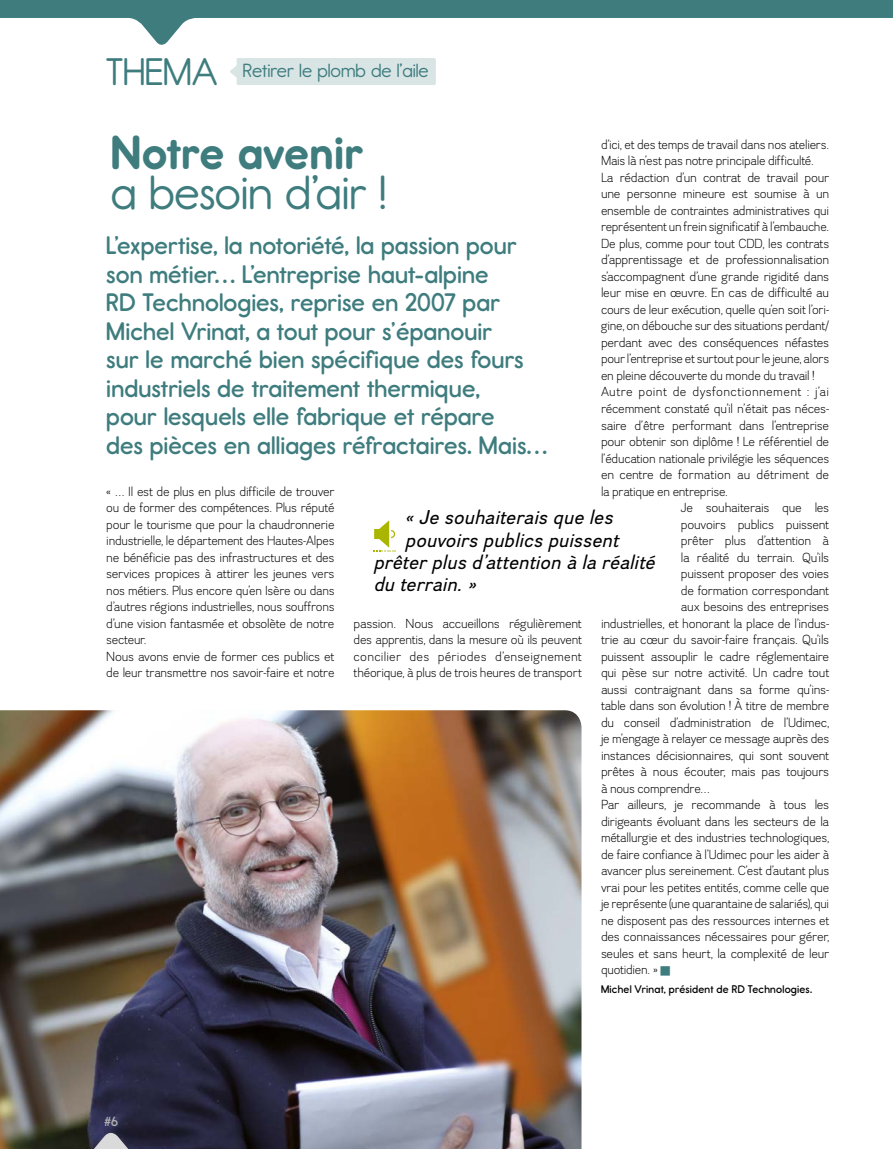
<style>
.page{position:relative;width:893px;height:1149px;background:#fff}
.page>*{position:absolute;margin:0;border:0;box-sizing:border-box;transform-origin:0 0}
.t1{font:48px "Report Rg";letter-spacing:-.005em;color:#3e7c7e}
.t2{font:700 48px "Report Rg";letter-spacing:-.005em;color:#3e7c7e}
.t3{font:25.5px/28.5px "Report Sb";color:#3e7c7e}
.t4{font:italic 19.35px "Divulge Rg";color:#000}
.t5{font:19.2px "Report Rg";color:#3e7c7e}
.t6{font:13.5px "Report Sb";color:#b3b2b2}
.t7{font:12.75px/16.5px "Divulge Lt";letter-spacing:-.02em;color:#000}
.t8{font:12.75px "Divulge Lt";letter-spacing:.025em;color:#000}
.t9{font:12.75px "Divulge Lt";letter-spacing:.005em;color:#000}
.t10{font:11.25px "Report Sb";letter-spacing:.02em;color:#000}
.s1{font-size:38.7px}
.s2{color:#3e7c7e}
</style>
<div class="page">
<img style="left:0;top:710px;width:581px;height:438px">
<svg style="left:76px;top:1127px;width:70px;height:21px"></svg>
<svg style="left:373px;top:520px;width:23px;height:32px"></svg>
<svg style="left:0;top:0;width:893px;height:45px"></svg>
<div style="left:230px;top:58px;width:206px;height:27px;background:#d9e5e5"></div>
<h3 class="t5" style="left:106px;top:59px;width:324px"><span class="s1">THEMA</span> Retirer le plomb de l’aile</h3>
<h1 class="t2" style="left:111px;top:124px;width:254px">Notre avenir</h1>
<h1 class="t1" style="left:111px;top:164px;width:277px">a besoin d’air !</h1>
<p class="t7" style="left:601px;top:136px;width:230px">d’ici, et des temps de travail dans nos ateliers.</p>
<p class="t7" style="left:601px;top:152px;width:214px">Mais là n’est pas notre principale difficulté.</p>
<p class="t7" style="left:601px;top:169px;width:230px">La rédaction d’un contrat de travail pour</p>
<p class="t7" style="left:601px;top:185px;width:230px">une personne mineure est soumise à un</p>
<p class="t7" style="left:601px;top:202px;width:230px">ensemble de contraintes administratives qui</p>
<p class="t7" style="left:601px;top:218px;width:230px">représentent un frein significatif à l’embauche.</p>
<p class="t7" style="left:601px;top:235px;width:230px">De plus, comme pour tout CDD, les contrats</p>
<p class="t7" style="left:601px;top:251px;width:230px">d’apprentissage et de professionnalisation</p>
<p class="t7" style="left:601px;top:268px;width:230px">s’accompagnent d’une grande rigidité dans</p>
<p class="t7" style="left:601px;top:284px;width:230px">leur mise en œuvre. En cas de difficulté au</p>
<p class="t7" style="left:601px;top:301px;width:230px">cours de leur exécution, quelle qu’en soit l’ori-</p>
<p class="t7" style="left:601px;top:317px;width:230px">gine, on débouche sur des situations perdant/</p>
<p class="t7" style="left:601px;top:334px;width:230px">perdant avec des conséquences néfastes</p>
<p class="t7" style="left:601px;top:350px;width:230px">pour l’entreprise et surtout pour le jeune, alors</p>
<p class="t7" style="left:601px;top:367px;width:215px">en pleine découverte du monde du travail !</p>
<p class="t8" style="left:601px;top:383px;width:230px">Autre point de dysfonctionnement : j’ai</p>
<p class="t7" style="left:601px;top:400px;width:230px">récemment constaté qu’il n’était pas néces-</p>
<p class="t7" style="left:601px;top:416px;width:230px">saire d’être performant dans l’entreprise</p>
<p class="t7" style="left:601px;top:433px;width:230px">pour obtenir son diplôme ! Le référentiel de</p>
<p class="t7" style="left:601px;top:449px;width:230px">l’éducation nationale privilégie les séquences</p>
<p class="t9" style="left:601px;top:466px;width:230px">en centre de formation au détriment de</p>
<p class="t7" style="left:601px;top:482px;width:128px">la pratique en entreprise.</p>
<p class="t7" style="left:681px;top:499px;width:150px">Je souhaiterais que les</p>
<p class="t7" style="left:681px;top:515px;width:150px">pouvoirs publics puissent</p>
<p class="t7" style="left:681px;top:532px;width:150px">prêter plus d’attention à</p>
<p class="t7" style="left:681px;top:548px;width:150px">la réalité du terrain. Qu’ils</p>
<p class="t7" style="left:681px;top:565px;width:150px">puissent proposer des voies</p>
<p class="t7" style="left:681px;top:581px;width:150px">de formation correspondant</p>
<p class="t7" style="left:681px;top:598px;width:150px">aux besoins des entreprises</p>
<p class="t7" style="left:601px;top:614px;width:230px">industrielles, et honorant la place de l’indus-</p>
<p class="t7" style="left:601px;top:631px;width:230px">trie au cœur du savoir-faire français. Qu’ils</p>
<p class="t7" style="left:601px;top:647px;width:230px">puissent assouplir le cadre réglementaire</p>
<p class="t7" style="left:601px;top:664px;width:230px">qui pèse sur notre activité. Un cadre tout</p>
<p class="t7" style="left:601px;top:680px;width:230px">aussi contraignant dans sa forme qu’ins-</p>
<p class="t7" style="left:601px;top:697px;width:230px">table dans son évolution ! À titre de membre</p>
<p class="t7" style="left:601px;top:713px;width:230px">du conseil d’administration de l’Udimec,</p>
<p class="t7" style="left:601px;top:730px;width:230px">je m’engage à relayer ce message auprès des</p>
<p class="t7" style="left:601px;top:746px;width:230px">instances décisionnaires, qui sont souvent</p>
<p class="t7" style="left:601px;top:763px;width:230px">prêtes à nous écouter, mais pas toujours</p>
<p class="t7" style="left:601px;top:779px;width:110px">à nous comprendre…</p>
<p class="t7" style="left:601px;top:796px;width:230px">Par ailleurs, je recommande à tous les</p>
<p class="t7" style="left:601px;top:812px;width:230px">dirigeants évoluant dans les secteurs de la</p>
<p class="t7" style="left:601px;top:829px;width:230px">métallurgie et des industries technologiques,</p>
<p class="t7" style="left:601px;top:845px;width:230px">de faire confiance à l’Udimec pour les aider à</p>
<p class="t7" style="left:601px;top:862px;width:230px">avancer plus sereinement. C’est d’autant plus</p>
<p class="t7" style="left:601px;top:878px;width:230px">vrai pour les petites entités, comme celle que</p>
<p class="t7" style="left:601px;top:895px;width:230px">je représente (une quarantaine de salariés), qui</p>
<p class="t7" style="left:601px;top:911px;width:230px">ne disposent pas des ressources internes et</p>
<p class="t7" style="left:601px;top:928px;width:230px">des connaissances nécessaires pour gérer,</p>
<p class="t7" style="left:601px;top:944px;width:230px">seules et sans heurt, la complexité de leur</p>
<p class="t7" style="left:601px;top:961px;width:71px">quotidien. » <span class="s2">■</span></p>
<p class="t10" style="left:601px;top:982px;width:213px">Michel Vrinat, président de RD Technologies.</p>
<p class="t3" style="left:106px;top:231px;width:443px">L’expertise, la notoriété, la passion pour son métier… L’entreprise haut-alpine<br>RD Technologies, reprise en 2007 par Michel Vrinat, a tout pour s’épanouir<br>sur le marché bien spécifique des fours industriels de traitement thermique,<br>pour lesquels elle fabrique et répare<br>des pièces en alliages réfractaires. Mais…</p>
<p class="t7" style="left:106px;top:482px;width:230px">« … Il est de plus en plus difficile de trouver ou de former des compétences. Plus réputé pour le tourisme que pour la chaudronnerie industrielle, le département des Hautes-Alpes ne bénéficie pas des infrastructures et des services propices à attirer les jeunes vers nos métiers. Plus encore qu’en Isère ou dans d’autres régions industrielles, nous souffrons d’une vision fantasmée et obsolète de notre secteur.<br>Nous avons envie de former ces publics et de leur transmettre nos savoir-faire et notre</p>
<h3 class="t4" style="left:405px;top:505px;width:209px">« Je souhaiterais que les</h3>
<h3 class="t4" style="left:405px;top:527px;width:215px">pouvoirs publics puissent</h3>
<h3 class="t4" style="left:373px;top:549px;width:283px">prêter plus d’attention à la réalité</h3>
<h3 class="t4" style="left:373px;top:571px;width:104px">du terrain. »</h3>
<p class="t7" style="left:354px;top:614px;width:230px;text-align:justify">passion. Nous accueillons régulièrement des apprentis, dans la mesure où ils peuvent concilier des périodes d’enseignement théorique, à plus de trois heures de transport</p>
<p class="t6" style="left:104px;top:1112px;width:15px">#6</p>
</div>
